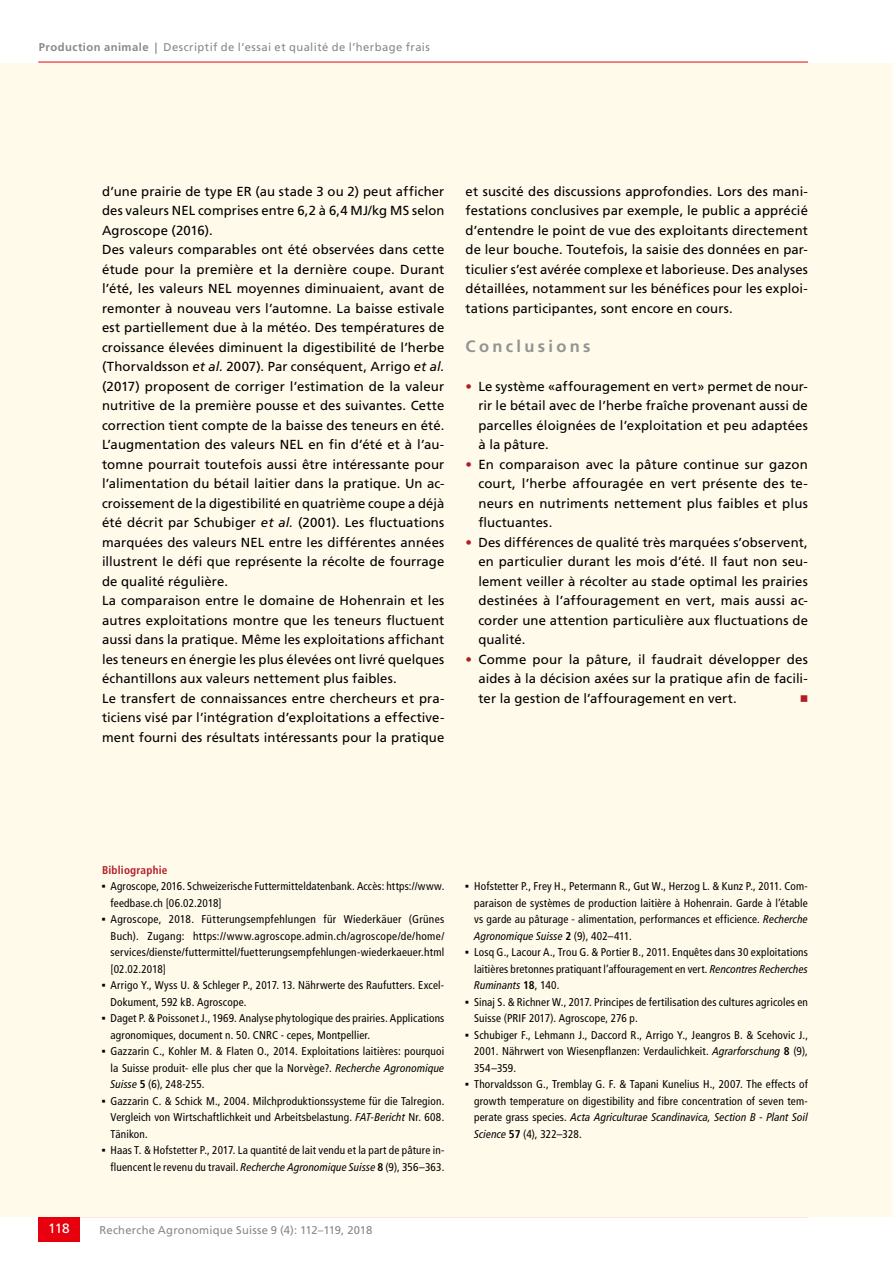
<style>
.page{position:relative;width:893px;height:1263px;background:#fff}
.page>*{position:absolute;margin:0;border:0;box-sizing:border-box;transform-origin:0 0}
.t1{font:700 16.5px "Frutiger LT Std";letter-spacing:.2em;color:#929493}
.t2{font:13.5px "Frutiger LT Std";color:#fff}
.t3{font:13.2px/19.5px "Frutiger LT Std";letter-spacing:.01em;color:#000;text-align:justify}
.t4{font:13.2px "Universal Newswith Comm Pi";color:#b21c27}
.t5{font:condensed 11.25px/16.5px "Frutiger LT Std";letter-spacing:.015em;color:#000;text-align:justify}
.t6{font:11.25px "Frutiger LT Std";letter-spacing:.03em;color:#878988}
.t7{font:700 condensed 11.25px "Frutiger LT Std";letter-spacing:.02em;color:#b21c27}
.s1{font-weight:700}
.s2{font-style:italic}
.s3{color:#b21c27}
.s4{font-family:"Universal Newswith Comm Pi";font-stretch:normal}
</style>
<div class="page">
<hr style="left:38px;top:62px;width:770px;height:1px;background:#e7000e">
<hr style="left:38px;top:1216px;width:770px;height:1px;background:#e7000e">
<div style="left:38px;top:1216px;width:42px;height:26px;background:#e7000e"></div>
<div style="left:0;top:63px;width:893px;height:1153px;background:#fffaea"></div>
<p class="t6" style="left:39px;top:40px;width:393px"><span class="s1">Production animale |</span> Descriptif de l’essai et qualité de l’herbage frais</p>
<p class="t3" style="left:102px;top:181px;width:344px;text-align:left">d’une prairie de type ER (au stade 3 ou 2) peut afficher des valeurs NEL comprises entre 6,2 à 6,4 MJ/kg MS selon Agroscope (2016).<br>Des valeurs comparables ont été observées dans cette étude pour la première et la dernière coupe. Durant l’été, les valeurs NEL moyennes diminuaient, avant de remonter à nouveau vers l’automne. La baisse estivale est partiellement due à la météo. Des températures de croissance élevées diminuent la digestibilité de l’herbe (Thorvaldsson <span class="s2">et al.</span> 2007). Par conséquent, Arrigo <span class="s2">et al. </span>(2017) proposent de corriger l’estimation de la valeur nutritive de la première pousse et des suivantes. Cette correction tient compte de la baisse des teneurs en été.<br>L’augmentation des valeurs NEL en fin d’été et à l’au&shy;tomne pourrait toutefois aussi être intéressante pour l’alimentation du bétail laitier dans la pratique. Un ac&shy;croissement de la digestibilité en quatrième coupe a déjà été décrit par Schubiger <span class="s2">et al.</span> (2001). Les fluctuations marquées des valeurs NEL entre les différentes années illustrent le défi que représente la récolte de fourrage de qualité régulière.<br>La comparaison entre le domaine de Hohenrain et les autres exploitations montre que les teneurs fluctuent aussi dans la pratique. Même les exploitations affichant les teneurs en énergie les plus élevées ont livré quelques échantillons aux valeurs nettement plus faibles.<br>Le transfert de connaissances entre chercheurs et pra&shy;ticiens visé par l’intégration d’exploitations a effective&shy;ment fourni des résultats intéressants pour la pratique</p>
<p class="t3" style="left:466px;top:181px;width:344px">et suscité des discussions approfondies. Lors des mani&shy;festations conclusives par exemple, le public a apprécié d’entendre le point de vue des exploitants directement de leur bouche. Toutefois, la saisie des données en par&shy;ticulier s’est avérée complexe et laborieuse. Des analyses détaillées, notamment sur les bénéfices pour les exploi&shy;tations participantes, sont encore en cours.</p>
<p class="t1" style="left:466px;top:336px;width:126px">Conclusions</p>
<p class="t3" style="left:478px;top:376px;width:331px;text-indent:-13px"><span class="s3">•</span> Le système «affouragement en vert» permet de nour&shy;rir le bétail avec de l’herbe fraîche provenant aussi de parcelles éloignées de l’exploitation et peu adaptées à la pâture.</p>
<p class="t3" style="left:478px;top:454px;width:331px;text-indent:-13px"><span class="s3">•</span> En comparaison avec la pâture continue sur gazon court, l’herbe affouragée en vert présente des te&shy;neurs en nutriments nettement plus faibles et plus fluctuantes.</p>
<p class="t3" style="left:478px;top:532px;width:331px;text-indent:-13px"><span class="s3">•</span> Des différences de qualité très marquées s’observent, en particulier durant les mois d’été. Il faut non seu&shy;lement veiller à récolter au stade optimal les prairies destinées à l’affouragement en vert, mais aussi ac&shy;corder une attention particulière aux fluctuations de qualité.</p>
<p class="t3" style="left:478px;top:649px;width:331px;text-indent:-13px"><span class="s3">•</span> Comme pour la pâture, il faudrait développer des aides à la décision axées sur la pratique afin de facili&shy;ter la gestion de l’affouragement en vert.</p>
<p class="t4" style="left:801px;top:693px;width:9px">n</p>
<p class="t7" style="left:102px;top:863px;width:67px">Bibliographie</p>
<p class="t5" style="left:111px;top:878px;width:335px;text-indent:-9px"><span class="s4">▪</span> Agroscope, 2016. Schweizerische Futtermitteldatenbank. Accès: https://www. feedbase.ch [06.02.2018]</p>
<p class="t5" style="left:111px;top:911px;width:335px;text-indent:-9px"><span class="s4">▪</span> Agroscope, 2018. Fütterungsempfehlungen für Wiederkäuer (Grünes Buch). Zugang: https://www.agroscope.admin.ch/agroscope/de/home/ services/dienste/futtermittel/fuetterungsempfehlungen-wiederkaeuer.html [02.02.2018]</p>
<p class="t5" style="left:111px;top:977px;width:335px;text-indent:-9px"><span class="s4">▪</span> Arrigo Y., Wyss U. &amp; Schleger P., 2017. 13. Nährwerte des Raufutters. Excel-<br>Dokument, 592 kB. Agroscope.</p>
<p class="t5" style="left:111px;top:1010px;width:335px;text-indent:-9px"><span class="s4">▪</span> Daget P. &amp; Poissonet J., 1969. Analyse phytologique des prairies. Applications agronomiques, document n. 50. CNRC - cepes, Montpellier.</p>
<p class="t5" style="left:111px;top:1043px;width:335px;text-indent:-9px"><span class="s4">▪</span> Gazzarin C., Kohler M. &amp; Flaten O., 2014. Exploitations laitières: pourquoi la Suisse produit- elle plus cher que la Norvège?. <span class="s2">Recherche Agronomique Suisse</span> <span class="s1">5</span> (6), 248-255.</p>
<p class="t5" style="left:111px;top:1092px;width:335px;text-indent:-9px"><span class="s4">▪</span> Gazzarin C. &amp; Schick M., 2004. Milchproduktionssysteme für die Talregion.<br>Vergleich von Wirtschaftlichkeit und Arbeitsbelastung. <span class="s2">FAT-Bericht</span> Nr. 608.<br>Tänikon.</p>
<p class="t5" style="left:102px;top:1142px;width:344px;text-align:right"><span class="s4">▪</span> Haas T. &amp; Hofstetter P., 2017. La quantité de lait vendu et la part de pâture in&shy;fluencent le revenu du travail. <span class="s2">Recherche Agronomique Suisse</span> <span class="s1">8</span> (9), 356–363.</p>
<p class="t2" style="left:48px;top:1221px;width:23px">118</p>
<p class="t6" style="left:99px;top:1223px;width:274px">Recherche Agronomique Suisse 9 (4): 112–119, 2018</p>
<p class="t5" style="left:474px;top:878px;width:335px;text-indent:-9px"><span class="s4">▪</span> Hofstetter P., Frey H., Petermann R., Gut W., Herzog L. &amp; Kunz P., 2011. Com&shy;paraison de systèmes de production laitière à Hohenrain. Garde à l’étable vs garde au pâturage - alimentation, performances et efficience. <span class="s2">Recherche Agronomique Suisse</span> <span class="s1">2</span> (9), 402–411.</p>
<p class="t5" style="left:474px;top:944px;width:335px;text-indent:-9px"><span class="s4">▪</span> Losq G., Lacour A., Trou G. &amp; Portier B., 2011. Enquêtes dans 30 exploitations laitières bretonnes pratiquant l’affouragement en vert. <span class="s2">Rencontres Recherches Ruminants</span> <span class="s1">18</span>, 140.</p>
<p class="t5" style="left:474px;top:993px;width:335px;text-indent:-9px"><span class="s4">▪</span> Sinaj S. &amp; Richner W., 2017. Principes de fertilisation des cultures agricoles en<br>Suisse (PRIF 2017). Agroscope, 276 p.</p>
<p class="t5" style="left:474px;top:1026px;width:335px;text-indent:-9px"><span class="s4">▪</span> Schubiger F., Lehmann J., Daccord R., Arrigo Y., Jeangros B. &amp; Scehovic J., 2001. Nährwert von Wiesenpflanzen: Verdaulichkeit. <span class="s2">Agrarforschung</span> <span class="s1">8</span> (9), 354–359.</p>
<p class="t5" style="left:474px;top:1076px;width:335px;text-indent:-9px"><span class="s4">▪</span> Thorvaldsson G., Tremblay G. F. &amp; Tapani Kunelius H., 2007. The effects of growth temperature on digestibility and fibre concentration of seven tem&shy;perate grass species. <span class="s2">Acta Agriculturae Scandinavica, Section B - Plant Soil Science</span> <span class="s1">57</span> (4), 322–328.</p>
</div>
